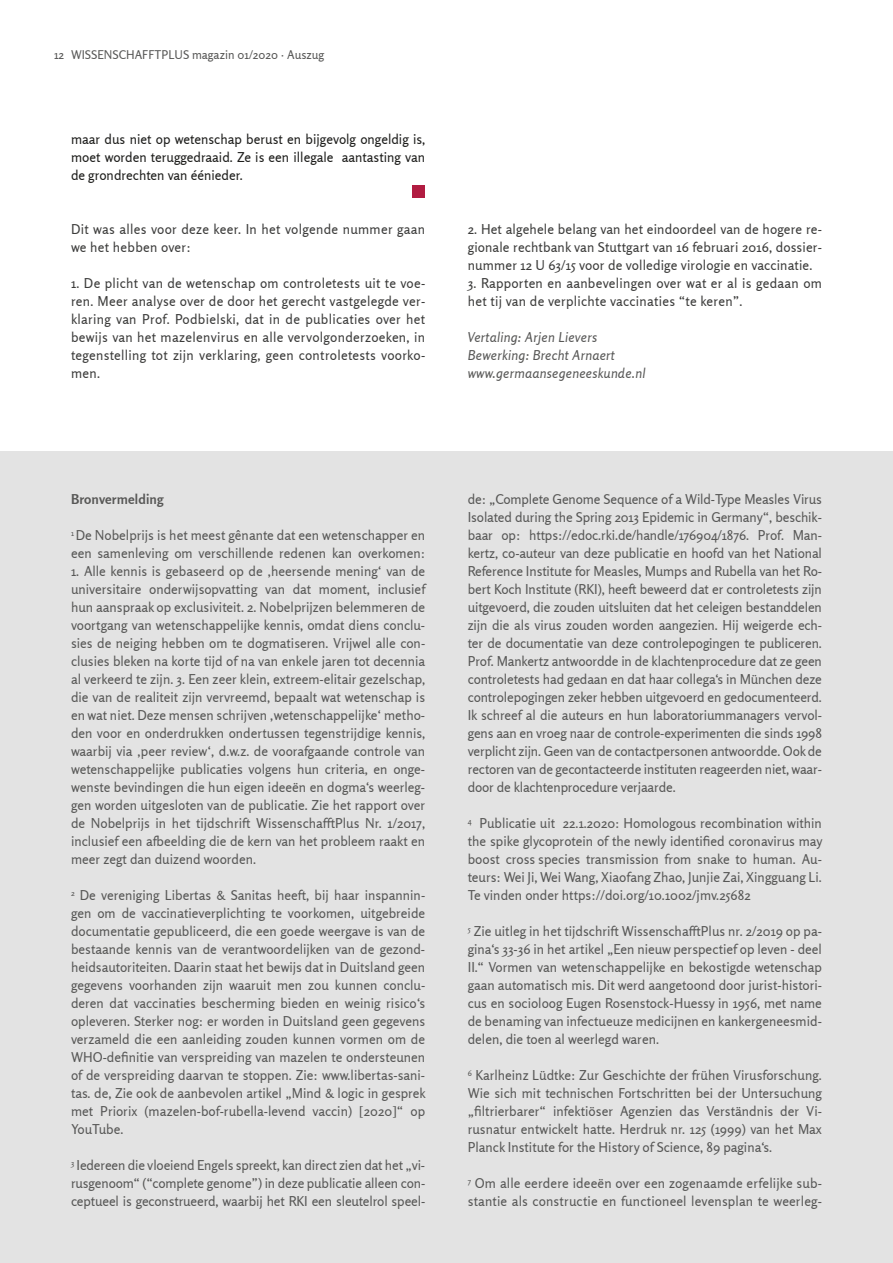
<style>
.page{position:relative;width:893px;height:1263px;background:#fff}
.page>*{position:absolute;margin:0;border:0;box-sizing:border-box;transform-origin:0 0}
.t1{font:13.5px/18px "Rosario";color:#575756;text-align:justify}
.t2{font:13.5px/18px "Rosario";letter-spacing:.02em;color:#3c3c3b}
.t3{font:13.5px/18px "Rosario";color:#1d1d1b;text-align:justify}
.t4{font:italic 13.5px/18px "Rosario";letter-spacing:.02em;color:#575756}
.t5{font:700 13.5px "Rosario";letter-spacing:.01em;color:#575756}
.t6{font:12px "Rosario";color:#575756}
</style>
<div class="page">
<div style="left:0;top:451px;width:893px;height:812px;background:#e3e3e3"></div>
<div style="left:412px;top:185px;width:13px;height:13px;background:#b11c41"></div>
<p class="t6" style="left:54px;top:47px;width:272px">12 WISSENSCHAFFTPLUS magazin 01/2020 · Auszug</p>
<p class="t3" style="left:71px;top:130px;width:356px">maar dus niet op wetenschap berust en bijgevolg ongeldig is, moet worden teruggedraaid. Ze is een illegale aantasting van de grondrechten van éénieder.</p>
<p class="t2" style="left:71px;top:220px;width:356px">Dit was alles voor deze keer. In het volgende nummer gaan we het hebben over:</p>
<p class="t2" style="left:71px;top:274px;width:356px;text-align:justify">1. De plicht van de wetenschap om controletests uit te voe&shy;ren. Meer analyse over de door het gerecht vastgelegde ver&shy;klaring van Prof. Podbielski, dat in de publicaties over het bewijs van het mazelenvirus en alle vervolgonderzoeken, in tegenstelling tot zijn verklaring, geen controletests voorko&shy;men.</p>
<p class="t2" style="left:468px;top:220px;width:356px;text-align:justify">2. Het algehele belang van het eindoordeel van de hogere re&shy;gionale rechtbank van Stuttgart van 16 februari 2016, dossier&shy;nummer 12 U 63/15 voor de volledige virologie en vaccinatie.</p>
<p class="t2" style="left:468px;top:274px;width:356px">3. Rapporten en aanbevelingen over wat er al is gedaan om het tij van de verplichte vaccinaties “te keren”.</p>
<p class="t4" style="left:468px;top:328px;width:179px">Vertaling: Arjen Lievers<br>Bewerking: Brecht Arnaert www.germaansegeneeskunde.nl</p>
<p class="t5" style="left:71px;top:491px;width:94px">Bronvermelding</p>
<p class="t1" style="left:71px;top:526px;width:356px"><sup>1</sup> De N obelprijs is het meest gênante dat een wetenschapper en een samenleving om verschillende redenen kan overkomen:</p>
<p class="t1" style="left:71px;top:562px;width:356px">1. Alle kennis is gebaseerd op de ‚heersende mening‘ van de universitaire onderwijsopvatting van dat moment, inclusief hun aanspraak op exclusiviteit. 2. N obelprijzen belemmeren de voortgang van wetenschappelijke kennis, omdat diens conclu&shy;sies de neiging hebben om te dogmatiseren. Vrijwel alle con&shy;clusies bleken na korte tijd of na van enkele jaren tot decennia al verkeerd te zijn. 3. Een zeer klein, extreem-elitair gezelschap, die van de realiteit zijn vervreemd, bepaalt wat wetenschap is en wat niet. Deze mensen schrijven ‚wetenschappelijke‘ metho&shy;den voor en onderdrukken ondertussen tegenstrijdige kennis, waarbij via ‚peer review‘, d.w.z. de voorafgaande controle van wetenschappelijke publicaties volgens hun criteria, en onge&shy;wenste bevindingen die hun eigen ideeën en dogma‘s weerleg&shy;gen worden uitgesloten van de publicatie. Zie het rapport over de N obelprijs in het tijdschrift WissenschafftPlus N r. 1/2017, inclusief een afbeelding die de kern van het probleem raakt en meer zegt dan duizend woorden.</p>
<p class="t1" style="left:71px;top:886px;width:356px"><sup>2</sup> De vereniging Libertas &amp; Sanitas heeft, bij haar inspannin&shy;gen om de vaccinatieverplichting te voorkomen, uitgebreide documentatie gepubliceerd, die een goede weergave is van de bestaande kennis van de verantwoordelijken van de gezond&shy;heidsautoriteiten. Daarin staat het bewijs dat in Duitsland geen gegevens voorhanden zijn waaruit men zou kunnen conclu&shy;deren dat vaccinaties bescherming bieden en weinig risico‘s opleveren. Sterker nog: er worden in Duitsland geen gegevens verzameld die een aanleiding zouden kunnen vormen om de WHO-definitie van verspreiding van mazelen te ondersteunen of de verspreiding daarvan te stoppen. Zie: www.libertas-sani&shy;tas. de, Zie ook de aanbevolen artikel „Mind &amp; logic in gesprek met Priorix (mazelen-bof-rubella-levend vaccin) [2020]“ op YouTube.</p>
<p class="t1" style="left:71px;top:1156px;width:356px"><sup>3</sup> Iedereen die vloeiend Engels spreekt, kan direct zien dat het „vi&shy;rusgenoom“ (“complete genome”) in deze publicatie alleen con&shy;ceptueel is geconstrueerd, waarbij het RKI een sleutelrol speel-</p>
<p class="t1" style="left:468px;top:490px;width:356px">de: „Complete Genome Sequence of a Wild-Type Measles Virus Isolated during the Spring 2013 Epidemic in Germany“, beschik&shy;baar op: https://edoc.rki.de/handle/176904/1876. Prof. Man&shy;kertz, co-auteur van deze publicatie en hoofd van het N ational Reference Institute for Measles, Mumps and Rubella van het Ro&shy;bert Koch Institute (RKI), heeft beweerd dat er controletests zijn uitgevoerd, die zouden uitsluiten dat het celeigen bestanddelen zijn die als virus zouden worden aangezien. Hij weigerde ech&shy;ter de documentatie van deze controlepogingen te publiceren.<br>Prof. Mankertz antwoordde in de klachtenprocedure dat ze geen controletests had gedaan en dat haar collega‘s in München deze controlepogingen zeker hebben uitgevoerd en gedocumenteerd.<br>Ik schreef al die auteurs en hun laboratoriummanagers vervol&shy;gens aan en vroeg naar de controle-experimenten die sinds 1998 verplicht zijn. Geen van de contactpersonen antwoordde. Ook de rectoren van de gecontacteerde instituten reageerden niet, waar&shy;door de klachtenprocedure verjaarde.</p>
<p class="t1" style="left:468px;top:814px;width:356px"><sup>4</sup> Publicatie uit 22.1.2020: Homologous recombination within the spike glycoprotein of the newly identified coronavirus may boost cross‐species transmission from snake to human. Au&shy;teurs: Wei Ji, Wei Wang, Xiaofang Zhao, Junjie Zai, Xingguang Li.<br>Te vinden onder https://doi.org/10.1002/jmv.25682</p>
<p class="t1" style="left:468px;top:922px;width:356px"><sup>5</sup> Zie uitleg in het tijdschrift WissenschafftPlus nr. 2/2019 op pa&shy;gina‘s 33-36 in het artikel „Een nieuw perspectief op leven - deel II.“ Vormen van wetenschappelijke en bekostigde wetenschap gaan automatisch mis. Dit werd aangetoond door jurist-histori&shy;cus en socioloog Eugen Rosenstock-Huessy in 1956, met name de benaming van infectueuze medicijnen en kankergeneesmid&shy;delen, die toen al weerlegd waren.</p>
<p class="t1" style="left:468px;top:1066px;width:356px"><sup>6</sup> Karlheinz Lüdtke: Zur Geschichte der frühen Virusforschung.<br>Wie sich mit technischen Fortschritten bei der Untersuchung „filtrierbarer“ infektiöser Agenzien das Verständnis der Vi&shy;rusnatur entwickelt hatte. Herdruk nr. 125 (1999) van het Max Planck Institute for the History of Science, 89 pagina‘s.</p>
<p class="t1" style="left:468px;top:1174px;width:356px"><sup>7</sup> Om alle eerdere ideeën over een zogenaamde erfelijke sub&shy;stantie als constructie en functioneel levensplan te weerleg-</p>
</div>
